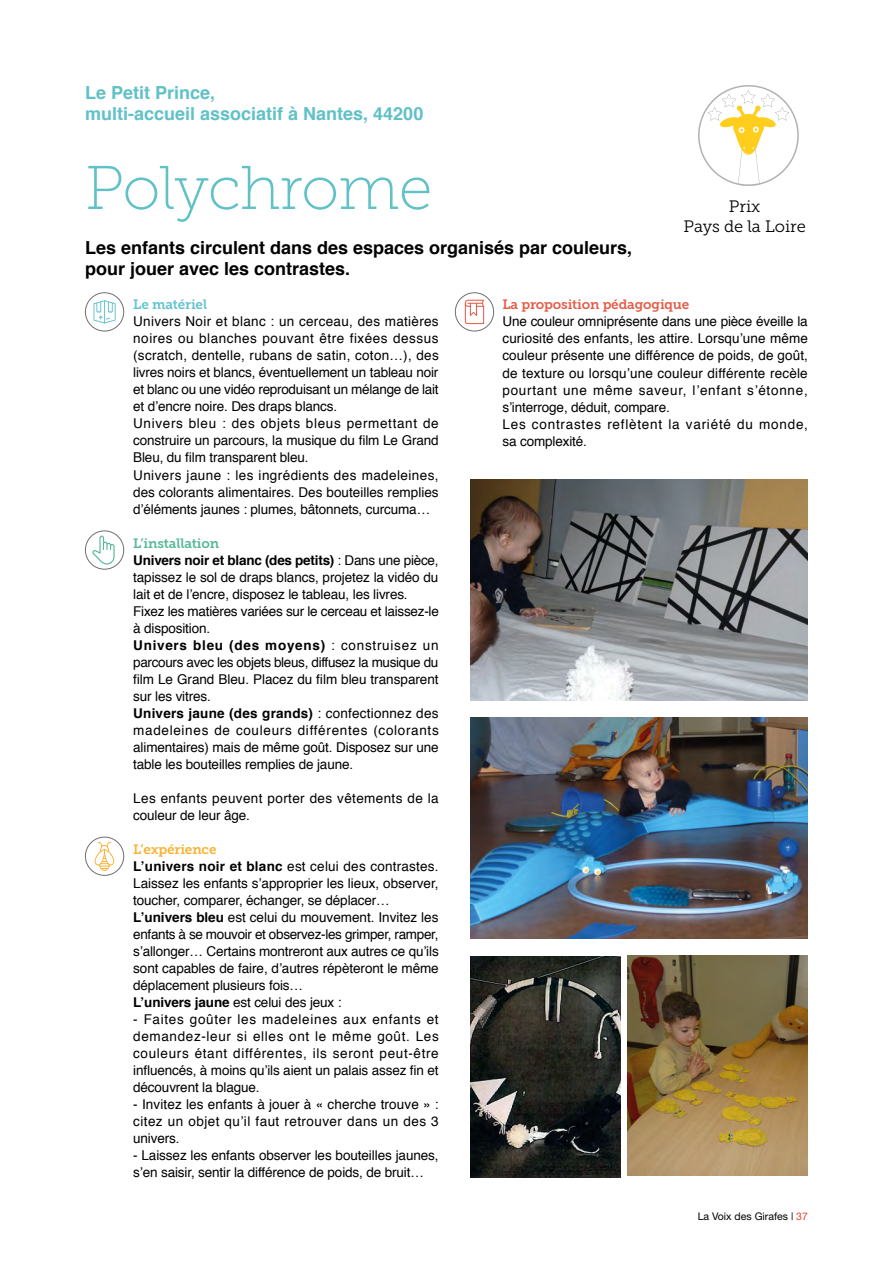
<style>
.page{position:relative;width:893px;height:1263px;background:#fff}
.page>*{position:absolute;margin:0;border:0;box-sizing:border-box;transform-origin:0 0}
.t1{font:61.5px "Museo Slab 100";letter-spacing:-.015em;color:#60c1c7}
.t2{font:700 18px/21.6px "Helvetica";color:#000}
.t3{font:700 18px/21.6px "Helvetica";color:#60c1c7}
.t4{font:16.5px/19.8px "Museo Slab 300";color:#000;text-align:center}
.t5{font:13.5px/17px "Helvetica";letter-spacing:-.005em;color:#000}
.t6{font:13.5px/17px "Helvetica";letter-spacing:.03em;color:#000}
.t7{font:13.5px "Museo Slab 700";letter-spacing:-.01em;color:#e45d48}
.t8{font:13.5px "Museo Slab 700";letter-spacing:-.01em;color:#58b998}
.t9{font:13.5px "Museo Slab 700";letter-spacing:-.01em;color:#f9b234}
.t10{font:13.5px "Museo Slab 700";letter-spacing:-.01em;color:#63c3d1}
.t11{font:10.5px "Helvetica Neue";color:#000}
.s1{font-weight:700}
.s2{color:#e8412c}
</style>
<div class="page">
<img style="left:471px;top:479px;width:337px;height:222px">
<svg style="left:707px;top:90px;width:82px;height:96px"></svg>
<div style="left:698px;top:85px;width:101px;height:101px;border:2px solid #b3b2b2;border-radius:50%"></div>
<img style="left:471px;top:718px;width:337px;height:221px">
<img style="left:471px;top:957px;width:150px;height:221px">
<img style="left:627px;top:956px;width:181px;height:220px">
<div style="left:85px;top:292px;width:39px;height:39px;border:1px solid #706f6f;border-radius:50%"></div>
<svg style="left:93px;top:300px;width:23px;height:23px"></svg>
<div style="left:85px;top:530px;width:39px;height:39px;border:1px solid #706f6f;border-radius:50%"></div>
<svg style="left:92px;top:535px;width:23px;height:29px"></svg>
<div style="left:85px;top:837px;width:39px;height:39px;border:1px solid #706f6f;border-radius:50%"></div>
<svg style="left:95px;top:842px;width:19px;height:29px"></svg>
<div style="left:455px;top:292px;width:39px;height:39px;border:1px solid #706f6f;border-radius:50%"></div>
<svg style="left:465px;top:300px;width:19px;height:24px"></svg>
<h2 class="t3" style="left:85px;top:82px;width:340px">Le Petit Prince,<br>multi-accueil associatif à Nantes, 44200</h2>
<h1 class="t1" style="left:85px;top:155px;width:349px">Polychrome</h1>
<h2 class="t2" style="left:85px;top:237px;width:549px">Les enfants circulent dans des espaces organisés par couleurs, pour jouer avec les contrastes.</h2>
<p class="t4" style="left:683px;top:197px;width:124px">Prix<br>Pays de la Loire</p>
<p class="t10" style="left:133px;top:297px;width:75px">Le matériel</p>
<p class="t5" style="left:133px;top:314px;width:307px">Univers Noir et blanc : un cerceau, des matières noires ou blanches pouvant être fixées dessus (scratch, dentelle, rubans de satin, coton…), des livres noirs et blancs, éventuellement un tableau noir et blanc ou une vidéo reproduisant un mélange de lait et d’encre noire. Des draps blancs.<br>Univers bleu : des objets bleus permettant de construire un parcours, la musique du film Le Grand Bleu, du film transparent bleu.<br>Univers jaune : les ingrédients des madeleines, des colorants alimentaires. Des bouteilles remplies d’éléments jaunes : plumes, bâtonnets, curcuma…</p>
<p class="t8" style="left:133px;top:535px;width:87px">L’installation</p>
<p class="t5" style="left:133px;top:552px;width:307px"><span class="s1">Univers noir et blanc (des petits)</span> : Dans une pièce, tapissez le sol de draps blancs, projetez la vidéo du lait et de l’encre, disposez le tableau, les livres.<br>Fixez les matières variées sur le cerceau et laissez-le à disposition.<br><span class="s1">Univers bleu (des moyens)</span> : construisez un parcours avec les objets bleus, diffusez la musique du film Le Grand Bleu. Placez du film bleu transparent sur les vitres.<br><span class="s1">Univers jaune (des grands)</span> : confectionnez des madeleines de couleurs différentes (colorants alimentaires) mais de même goût. Disposez sur une table les bouteilles remplies de jaune.</p>
<p class="t6" style="left:133px;top:790px;width:307px">Les enfants peuvent porter des vêtements de la couleur de leur âge.</p>
<p class="t9" style="left:133px;top:841px;width:85px">L’expérience</p>
<p class="t5" style="left:133px;top:858px;width:307px"><span class="s1">L’univers noir et blanc</span> est celui des contrastes.<br>Laissez les enfants s’approprier les lieux, observer, toucher, comparer, échanger, se déplacer… <span class="s1">L’univers bleu</span> est celui du mouvement. Invitez les enfants à se mouvoir et observez-les grimper, ramper, s’allonger… Certains montreront aux autres ce qu’ils sont capables de faire, d’autres répèteront le même déplacement plusieurs fois…<br><span class="s1">L’univers jaune</span> est celui des jeux :</p>
<p class="t5" style="left:133px;top:1011px;width:307px;text-align:justify">- Faites goûter les madeleines aux enfants et demandez-leur si elles ont le même goût. Les couleurs étant différentes, ils seront peut-être influencés, à moins qu’ils aient un palais assez fin et découvrent la blague.</p>
<p class="t5" style="left:133px;top:1096px;width:307px;text-align:justify">- Invitez les enfants à jouer à « cherche trouve » : citez un objet qu’il faut retrouver dans un des 3 univers.</p>
<p class="t5" style="left:133px;top:1147px;width:307px">- Laissez les enfants observer les bouteilles jaunes, s’en saisir, sentir la différence de poids, de bruit…</p>
<p class="t7" style="left:502px;top:297px;width:188px">La proposition pédagogique</p>
<p class="t5" style="left:502px;top:314px;width:307px">Une couleur omniprésente dans une pièce éveille la curiosité des enfants, les attire. Lorsqu’une même couleur présente une différence de poids, de goût, de texture ou lorsqu’une couleur différente recèle pourtant une même saveur, l’enfant s’étonne, s’interroge, déduit, compare.<br>Les contrastes reflètent la variété du monde, sa complexité.</p>
<p class="t11" style="left:698px;top:1210px;width:112px">La Voix des Girafes | <span class="s2">37</span></p>
</div>
